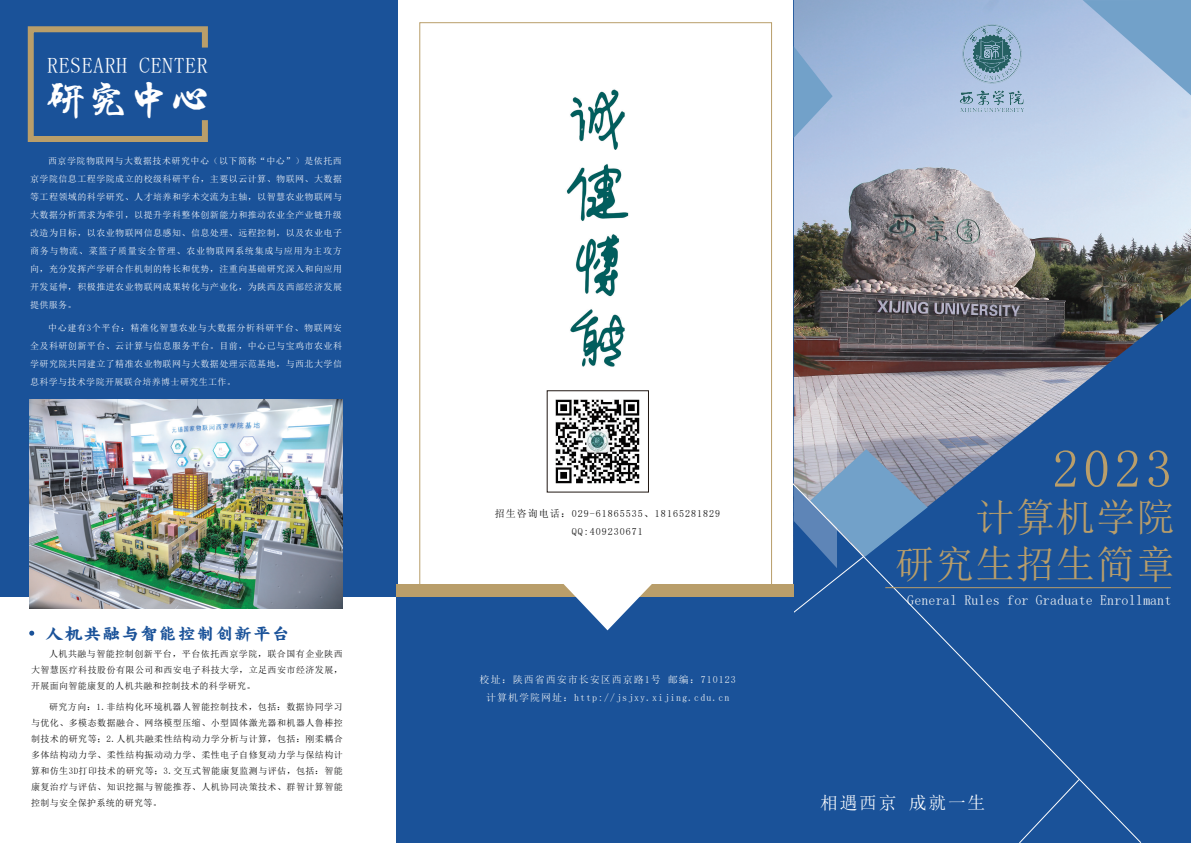
<style>
.page{position:relative;width:1191px;height:843px;background:#fff}
.page>*{position:absolute;margin:0;border:0;box-sizing:border-box;transform-origin:0 0}
.t1{font:53.5px "Source Han Sans CN Bold G Bpc EUC H";color:#b99e6a}
.t2{font:40.5px "HY Cheng Xing J";color:#fff}
.t3{font:39.2px "Source Han Sans CN Heavy G Bpc EUC H";letter-spacing:.025em;color:#b99e6a}
.t4{font:21.9px "Source Han Sans CN Heavy G Bpc EUC H";letter-spacing:.025em;color:#fff}
.t5{font:18px "FZCKJW GB1 0";letter-spacing:.02em;color:#1a5299}
.t6{font:17.7px "Source Han Sans CN Regular G Bpc EUC H";letter-spacing:.1em;color:#fff}
.t7{font:14px "Source Han Sans CN Bold G Bpc EUC H";letter-spacing:.01em;color:#f6f7f7}
.t8{font:10px/18px "Source Han Sans CN Bold G Bpc EUC H";letter-spacing:.1em;color:#f6f7f7;text-align:center}
.t9{font:10px/18px "Source Han Sans CN Bold G Bpc EUC H";letter-spacing:.1em;color:#030303;text-align:center}
.t10{font:9px/18px "Sim Sun";letter-spacing:.05em;color:#fff;text-align:justify}
.t11{font:9px/16px "Sim Sun";letter-spacing:.05em;color:#030303;text-align:justify}
</style>
<div class="page">
<div style="left:793px;top:0;width:397px;height:842px;background:#1a5299"></div>
<div style="left:0;top:0;width:397px;height:596px;background:#1a5299"></div>
<img style="left:793px;top:0;width:397px;height:589px">
<svg style="left:1082px;top:0;width:108px;height:95px;background:#96b6d8"></svg>
<svg style="left:793px;top:46px;width:39px;height:92px;background:#87aad1"></svg>
<svg style="left:794px;top:480px;width:347px;height:362px"></svg>
<svg style="left:793px;top:369px;width:134px;height:243px"></svg>
<svg style="left:1018px;top:778px;width:61px;height:64px"></svg>
<svg style="left:27px;top:26px;width:181px;height:116px"></svg>
<div style="left:396px;top:584px;width:397px;height:246px;background:#b99e6a"></div>
<div style="left:396px;top:596px;width:397px;height:246px;background:#1a5299"></div>
<svg style="left:557px;top:584px;width:101px;height:46px"></svg>
<img style="left:945px;top:22px;width:93px;height:93px">
<img style="left:30px;top:400px;width:312px;height:208px">
<img style="left:555px;top:399px;width:85px;height:85px">
<img style="left:566px;top:89px;width:63px;height:278px">
<svg style="left:29px;top:630px;width:5px;height:5px"></svg>
<h3 class="t4" style="left:47px;top:54px;width:162px">RESEARH CENTER</h3>
<h2 class="t2" style="left:45px;top:76px;width:167px">研究中心</h2>
<p class="t10" style="left:30px;top:151px;width:313px;text-indent:18px">西京学院物联网与大数据技术研究中心（以下简称“中心”）是依托西京学院信息工程学院成立的校级科研平台，主要以云计算、物联网、大数据等工程领域的科学研究、人才培养和学术交流为主轴，以智慧农业物联网与大数据分析需求为牵引，以提升学科整体创新能力和推动农业全产业链升级改造为目标，以农业物联网信息感知、信息处理、远程控制，以及农业电子商务与物流、菜篮子质量安全管理、农业物联网系统集成与应用为主攻方向，充分发挥产学研合作机制的特长和优势，注重向基础研究深入和向应用开发延伸，积极推进农业物联网成果转化与产业化，为陕西及西部经济发展提供服务。</p>
<p class="t10" style="left:30px;top:318px;width:313px;text-indent:18px">中心建有3个平台：精准化智慧农业与大数据分析科研平台、物联网安全及科研创新平台、云计算与信息服务平台。目前，中心已与宝鸡市农业科学研究院共同建立了精准农业物联网与大数据处理示范基地，与西北大学信息科学与技术学院开展联合培养博士研究生工作。</p>
<h3 class="t5" style="left:46px;top:622px;width:246px">人机共融与智能控制创新平台</h3>
<p class="t11" style="left:31px;top:645px;width:313px;text-indent:18px">人机共融与智能控制创新平台，平台依托西京学院，联合国有企业陕西大智慧医疗科技股份有限公司和西安电子科技大学，立足西安市经济发展，开展面向智能康复的人机共融和控制技术的科学研究。</p>
<p class="t11" style="left:31px;top:698px;width:313px;text-indent:18px">研究方向：1.非结构化环境机器人智能控制技术，包括：数据协同学习与优化、多模态数据融合、网络模型压缩、小型固体激光器和机器人鲁棒控制技术的研究等；2.人机共融柔性结构动力学分析与计算，包括：刚柔耦合多体结构动力学、柔性结构振动动力学、柔性电子自修复动力学与保结构计算和仿生3D打印技术的研究等；3.交互式智能康复监测与评估，包括：智能康复治疗与评估、知识挖掘与智能推荐、人机协同决策技术、群智计算智能控制与安全保护系统的研究等。</p>
<p class="t9" style="left:494px;top:503px;width:227px">招生咨询电话：029-61865535、18165281829<br>QQ:409230671</p>
<p class="t8" style="left:479px;top:670px;width:258px">校址：陕西省西安市长安区西京路1号 邮编：710123计算机学院网址：http://jsjxy.xijing.cdu.cn</p>
<h1 class="t1" style="left:1051px;top:441px;width:121px">2023</h1>
<h3 class="t3" style="left:975px;top:497px;width:201px">计算机学院</h3>
<h3 class="t3" style="left:894px;top:543px;width:282px">研究生招生简章</h3>
<h3 class="t7" style="left:906px;top:592px;width:266px">General Rules for Graduate Enrollmant</h3>
<h3 class="t6" style="left:820px;top:793px;width:166px">相遇西京 成就一生</h3>
</div>
